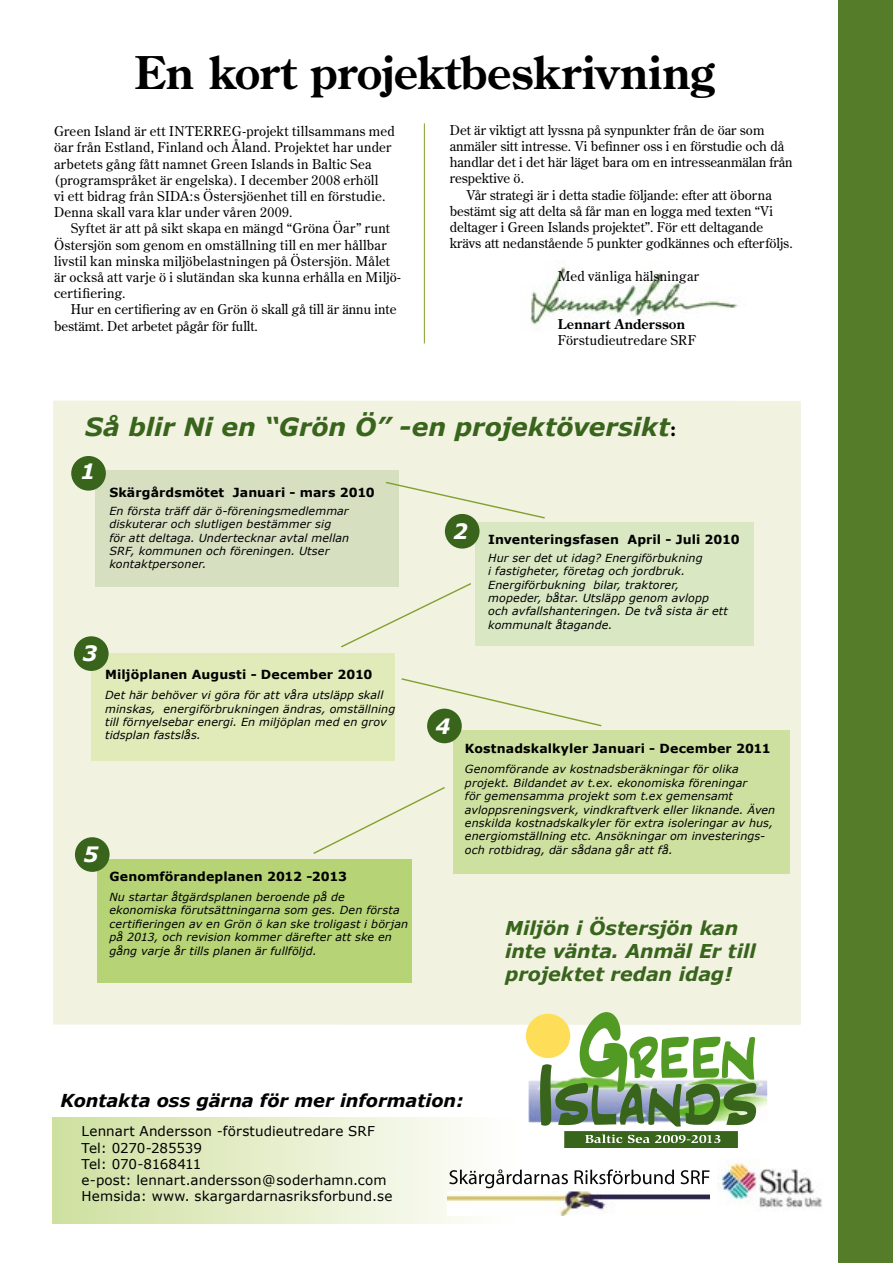
<style>
.page{position:relative;width:893px;height:1263px;background:#fff}
.page>*{position:absolute;margin:0;border:0;box-sizing:border-box;transform-origin:0 0}
.Mellanrubrik{font:700 45px "Century Old Style Std";color:#000}
.Rubrik{font:italic 700 25.05px "Verdana";letter-spacing:-.005em;color:#38641c}
.Rubrik-2{font:italic 700 21.15px "Verdana";color:#fff}
.Rubrik-3{font:italic 700 19.05px/23px "Verdana";letter-spacing:-.005em;color:#38641c}
.Rubrik-4{font:italic 700 17.85px "Verdana";letter-spacing:-.005em;color:#000}
.t1{font:13.5px/16.2px "Century Old Style Std";letter-spacing:.005em;color:#000}
.Mellanrubrik-2{font:13.5px "Verdana";letter-spacing:.01em;color:#000}
.t2{font:700 13.5px "Century Old Style Std";letter-spacing:.015em;color:#000}
.Mellanrubrik-3{font:13.5px "Verdana";letter-spacing:-.01em;color:#000}
.Mellanrubrik-4{font:13.5px "Verdana";letter-spacing:-.03em;color:#000}
.Mellanrubrik-5{font:700 12.6px "Verdana";letter-spacing:.005em;color:#000}
.Mellanrubrik-6{font:italic 11.1px/13.4px "Verdana";letter-spacing:.01em;color:#000}
.s1{font-family:"Myriad Pro";font-style:normal;font-size:19.5px;color:#000}
</style>
<div class="page">
<img style="left:530px;top:266px;width:208px;height:61px">
<div style="left:53px;top:401px;width:748px;height:624px;background:#f2f2e1"></div>
<div style="left:52px;top:1117px;width:466px;height:107px;background:linear-gradient(to right,#cfe09f,#fffefe)"></div>
<svg style="left:449px;top:1169px;width:119px;height:19px"></svg>
<svg style="left:575px;top:1169px;width:99px;height:15px"></svg>
<svg style="left:681px;top:1170px;width:28px;height:14px"></svg>
<img style="left:448px;top:1191px;width:261px;height:24px">
<img style="left:529px;top:1080px;width:238px;height:47px">
<div style="left:526px;top:1014px;width:44px;height:44px;background:#fede58;border-radius:50%"></div>
<div style="left:564px;top:1131px;width:174px;height:17px;background:#38641c"></div>
<svg style="left:585px;top:1134px;width:135px;height:9px"></svg>
<svg style="left:540px;top:1012px;width:216px;height:114px"></svg>
<div style="left:98px;top:859px;width:314px;height:124px;background:#b6d376"></div>
<div style="left:453px;top:730px;width:336px;height:144px;background:#cee09f"></div>
<div style="left:91px;top:653px;width:304px;height:107px;background:#e1eab9"></div>
<div style="left:475px;top:522px;width:279px;height:124px;background:#d9e7c3"></div>
<div style="left:95px;top:470px;width:304px;height:116px;background:#d6e0c1"></div>
<svg style="left:385px;top:481px;width:160px;height:38px"></svg>
<svg style="left:339px;top:583px;width:132px;height:65px"></svg>
<svg style="left:401px;top:678px;width:201px;height:49px"></svg>
<svg style="left:313px;top:787px;width:132px;height:67px"></svg>
<div style="left:71px;top:456px;width:35px;height:35px;background:#38641c;border-radius:50%"></div>
<div style="left:445px;top:514px;width:35px;height:35px;background:#38641c;border-radius:50%"></div>
<div style="left:74px;top:636px;width:35px;height:35px;background:#38641c;border-radius:50%"></div>
<div style="left:427px;top:709px;width:35px;height:34px;background:#38641c;border-radius:50%"></div>
<div style="left:75px;top:837px;width:35px;height:35px;background:#38641c;border-radius:50%"></div>
<div style="left:839px;top:0;width:54px;height:1263px;background:#557d29"></div>
<hr style="left:424px;top:123px;width:1px;height:220px;background:#7fa02d">
<img style="left:717px;top:1162px;width:105px;height:46px">
<p class="Mellanrubrik" style="left:134px;top:42px;width:581px">En kort projektbeskrivning</p>
<p class="t1" style="left:54px;top:123px;width:342px">Green Island är ett INTERREG-projekt tillsammans med öar från Estland, Finland och Åland. Projektet har under arbetets gång fått namnet Green Islands in Baltic Sea (programspråket är engelska). I december 2008 erhöll<br>vi ett bidrag från SIDA:s Östersjöenhet till en förstudie.<br>Denna skall vara klar under våren 2009.</p>
<p class="t1" style="left:54px;top:220px;width:348px;text-indent:17px">Syftet är att på sikt skapa en mängd “Gröna Öar” runt Östersjön som genom en omställning till en mer hållbar livstil kan minska miljöbelastningen på Östersjön. Målet är också att varje ö i slutändan ska kunna erhålla en Miljö&shy;certifiering.</p>
<p class="t1" style="left:54px;top:301px;width:344px;text-indent:17px">Hur en certifiering av en Grön ö skall gå till är ännu inte bestämt. Det arbetet pågår för fullt.</p>
<p class="t1" style="left:450px;top:122px;width:344px">Det är viktigt att lyssna på synpunkter från de öar som anmäler sitt intresse. Vi befinner oss i en förstudie och då handlar det i det här läget bara om en intresseanmälan från respektive ö.</p>
<p class="t1" style="left:450px;top:186px;width:344px;text-indent:17px">Vår strategi är i detta stadie följande: efter att öborna bestämt sig att delta så får man en logga med texten “Vi deltager i Green Islands projektet”. För ett deltagande krävs att nedanstående 5 punkter godkännes och efterföljs.</p>
<p class="t1" style="left:558px;top:267px;width:143px">Med vänliga hälsningar</p>
<p class="t2" style="left:558px;top:315px;width:129px">Lennart Andersson</p>
<p class="t1" style="left:558px;top:332px;width:140px">Förstudieutredare SRF</p>
<p class="Rubrik" style="left:85px;top:411px;width:592px">Så blir Ni en “Grön Ö” -en projektöversikt<span class="s1">:</span></p>
<p class="Rubrik-2" style="left:81px;top:458px;width:17px">1</p>
<p class="Mellanrubrik-5" style="left:109px;top:484px;width:267px">Skärgårdsmötet Januari - mars 2010</p>
<p class="Mellanrubrik-6" style="left:109px;top:504px;width:241px">En första träff där ö-föreningsmedlemmar diskuterar och slutligen bestämmer sig för att deltaga. Undertecknar avtal mellan SRF, kommunen och föreningen. Utser kontaktpersoner.</p>
<p class="Rubrik-2" style="left:82px;top:640px;width:17px">3</p>
<p class="Mellanrubrik-5" style="left:105px;top:666px;width:269px">Miljöplanen Augusti - December 2010</p>
<p class="Mellanrubrik-6" style="left:105px;top:688px;width:292px">Det här behöver vi göra för att våra utsläpp skall minskas, energiförbrukningen ändras, omställning till förnyelsebar energi. En miljöplan med en grov tidsplan fastslås.</p>
<p class="Rubrik-2" style="left:83px;top:841px;width:17px">5</p>
<p class="Mellanrubrik-5" style="left:109px;top:868px;width:239px">Genomförandeplanen 2012 -2013</p>
<p class="Mellanrubrik-6" style="left:109px;top:890px;width:300px">Nu startar åtgärdsplanen beroende på de ekonomiska förutsättningarna som ges. Den första certifieringen av en Grön ö kan ske troligast i början på 2013, och revision kommer därefter att ske en gång varje år tills planen är fullföljd.</p>
<p class="Rubrik-2" style="left:453px;top:518px;width:17px">2</p>
<p class="Mellanrubrik-5" style="left:488px;top:531px;width:253px">Inventeringsfasen April - Juli 2010</p>
<p class="Mellanrubrik-6" style="left:488px;top:551px;width:241px">Hur ser det ut idag? Energiförbukning<br>i fastigheter, företag och jordbruk.<br>Energiförbukning bilar, traktorer, mopeder, båtar. Utsläpp genom avlopp och avfallshanteringen. De två sista är ett kommunalt åtagande.</p>
<p class="Rubrik-2" style="left:436px;top:712px;width:17px">4</p>
<p class="Mellanrubrik-5" style="left:465px;top:741px;width:307px">Kostnadskalkyler Januari - December 2011</p>
<p class="Mellanrubrik-6" style="left:465px;top:762px;width:312px">Genomförande av kostnadsberäkningar för olika projekt. Bildandet av t.ex. ekonomiska föreningar<br>för gemensamma projekt som t.ex gemensamt avloppsreningsverk, vindkraftverk eller liknande. Även enskilda kostnadskalkyler för extra isoleringar av hus, energiomställning etc. Ansökningar om investerings&shy;och rotbidrag, där sådana går att få.</p>
<p class="Rubrik-3" style="left:505px;top:916px;width:252px">Miljön i Östersjön kan inte vänta. Anmäl Er till projektet redan idag!</p>
<p class="Rubrik-4" style="left:61px;top:1089px;width:405px">Kontakta oss gärna för mer information:</p>
<p class="Mellanrubrik-2" style="left:82px;top:1123px;width:295px">Lennart Andersson -förstudieutredare SRF</p>
<p class="Mellanrubrik-3" style="left:82px;top:1139px;width:122px">Tel: 0270-285539</p>
<p class="Mellanrubrik-4" style="left:82px;top:1155px;width:121px">Tel: 070-8168411</p>
<p class="Mellanrubrik-2" style="left:82px;top:1171px;width:306px">e-post: lennart.andersson@soderhamn.com</p>
<p class="Mellanrubrik-2" style="left:82px;top:1188px;width:312px">Hemsida: www. skargardarnasriksforbund.se</p>
</div>
